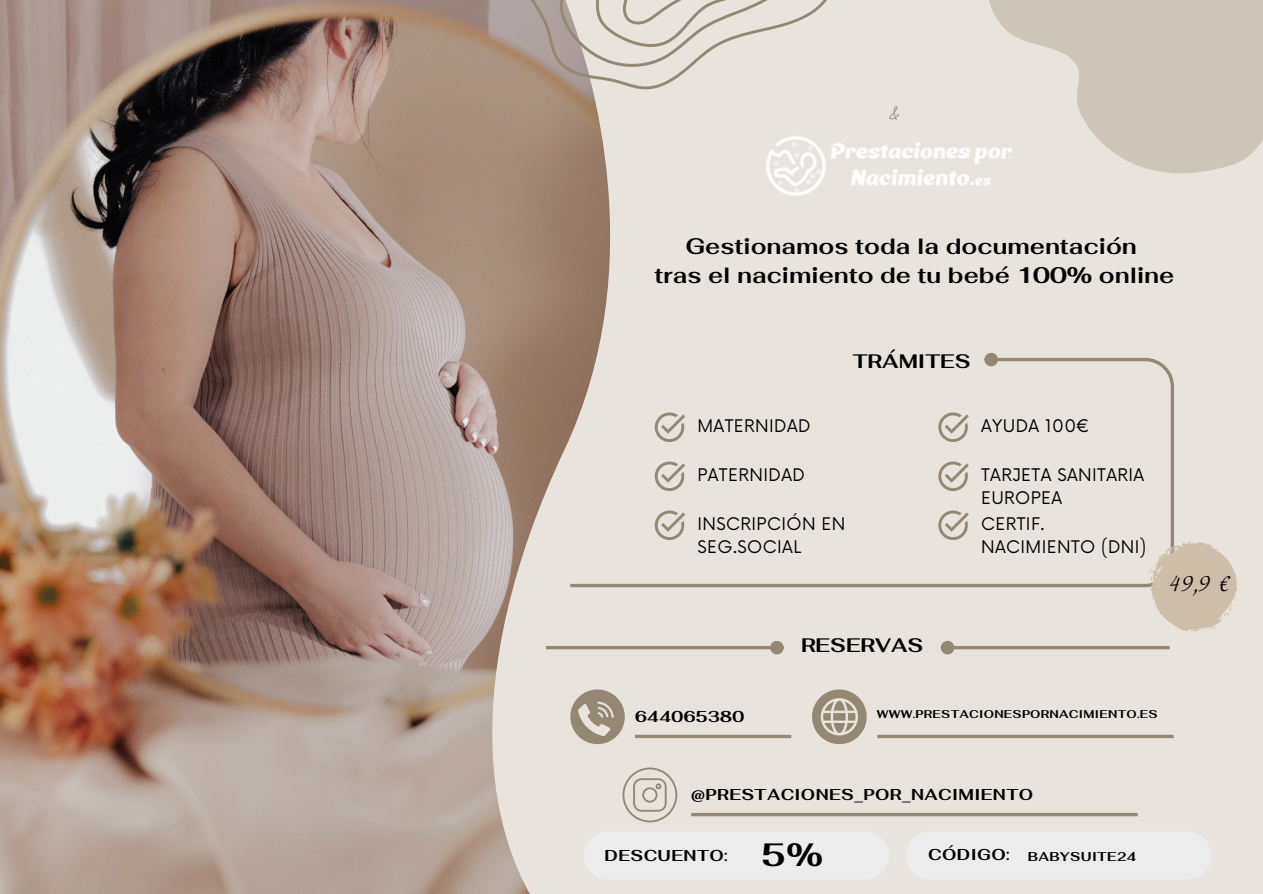
<style>
.page{position:relative;width:1263px;height:894px;background:#fff}
.page>*{position:absolute;margin:0;border:0;box-sizing:border-box;transform-origin:0 0}
.t1{font:700 32.25px "Fahkwang";color:#000}
.t2{font:700 22.5px/29.2px "Fahkwang";color:#000;text-align:center}
.t3{font:22.5px "Brittany Signature";color:#948874}
.t4{font:21.45px "Hortensia";color:#000}
.t5{font:700 19.5px "Fahkwang";color:#000}
.t6{font:16.95px/23.1px "Now";letter-spacing:.025em;color:#000}
.t7{font:700 15.75px "Fahkwang";letter-spacing:.025em;color:#000}
.t8{font:700 12.75px "Fahkwang";letter-spacing:.025em;color:#000}
.t9{font:700 11.25px "Fahkwang";letter-spacing:.025em;color:#000}
</style>
<div class="page">
<div style="left:0;top:0;width:1263px;height:893px;background:#e8e4dd"></div>
<img style="left:0;top:0;width:492px;height:893px">
<svg style="left:492px;top:0;width:398px;height:893px"></svg>
<svg style="left:989px;top:0;width:274px;height:174px;fill:#cdc5b8"></svg>
<svg style="left:546px;top:645px;width:224px;height:4px"></svg>
<div style="left:772px;top:642px;width:10px;height:10px;background:#948874;border-radius:50%"></div>
<div style="left:770px;top:640px;width:14px;height:14px;border:3px solid #948874;border-radius:50%"></div>
<svg style="left:954px;top:646px;width:216px;height:3px"></svg>
<div style="left:942px;top:642px;width:11px;height:10px;background:#948874;border-radius:50%"></div>
<div style="left:941px;top:640px;width:13px;height:14px;border:3px solid #948874;border-radius:50%"></div>
<svg style="left:877px;top:734px;width:297px;height:4px"></svg>
<svg style="left:812px;top:689px;width:55px;height:55px"></svg>
<svg style="left:635px;top:734px;width:156px;height:4px"></svg>
<svg style="left:570px;top:689px;width:55px;height:55px"></svg>
<svg style="left:691px;top:812px;width:447px;height:4px;fill:#948874"></svg>
<svg style="left:567px;top:356px;width:607px;height:232px"></svg>
<div style="left:986px;top:354px;width:10px;height:10px;background:#948874;border-radius:50%"></div>
<div style="left:984px;top:353px;width:14px;height:13px;border:3px solid #948874;border-radius:50%"></div>
<svg style="left:519px;top:0;width:317px;height:89px"></svg>
<svg style="left:655px;top:412px;width:30px;height:29px"></svg>
<svg style="left:938px;top:412px;width:31px;height:29px"></svg>
<svg style="left:655px;top:461px;width:30px;height:29px"></svg>
<svg style="left:938px;top:461px;width:31px;height:29px"></svg>
<svg style="left:655px;top:510px;width:30px;height:29px"></svg>
<svg style="left:938px;top:510px;width:31px;height:29px"></svg>
<img style="left:762px;top:129px;width:257px;height:73px">
<svg style="left:1148px;top:541px;width:89px;height:90px"></svg>
<svg style="left:622px;top:767px;width:55px;height:55px"></svg>
<div style="left:906px;top:831px;width:305px;height:48px;background:#ececec;border-radius:24px"></div>
<div style="left:584px;top:831px;width:305px;height:48px;background:#ececec;border-radius:24px"></div>
<p class="t3" style="left:889px;top:97px;width:12px">&amp;</p>
<p class="t2" style="left:655px;top:231px;width:521px">Gestionamos toda la documentación<br>tras el nacimiento de tu bebé 100% online</p>
<p class="t5" style="left:853px;top:348px;width:119px">TRÁMITES</p>
<h5 class="t6" style="left:697px;top:414px;width:115px">MATERNIDAD</h5>
<p class="t6" style="left:981px;top:414px;width:110px">AYUDA 100€</p>
<p class="t6" style="left:697px;top:463px;width:109px">PATERNIDAD</p>
<p class="t6" style="left:981px;top:463px;width:165px">TARJETA SANITARIA<br>EUROPEA</p>
<p class="t6" style="left:697px;top:512px;width:149px">INSCRIPCIÓN EN<br>SEG.SOCIAL</p>
<p class="t6" style="left:981px;top:512px;width:167px">CERTIF.<br>NACIMIENTO (DNI)</p>
<p class="t5" style="left:801px;top:631px;width:124px">RESERVAS</p>
<h3 class="t4" style="left:1170px;top:570px;width:62px">49,9 €</h3>
<p class="t7" style="left:635px;top:705px;width:111px">644065380</p>
<p class="t9" style="left:877px;top:706px;width:282px">WWW.PRESTACIONESPORNACIMIENTO.ES</p>
<p class="t7" style="left:691px;top:783px;width:343px">@PRESTACIONES_POR_NACIMIENTO</p>
<h4 class="t7" style="left:605px;top:844px;width:124px">DESCUENTO:</h4>
<h6 class="t1" style="left:762px;top:832px;width:63px">5%</h6>
<p class="t7" style="left:928px;top:844px;width:83px">CÓDIGO:</p>
<h6 class="t8" style="left:1028px;top:848px;width:110px">BABYSUITE24</h6>
</div>
